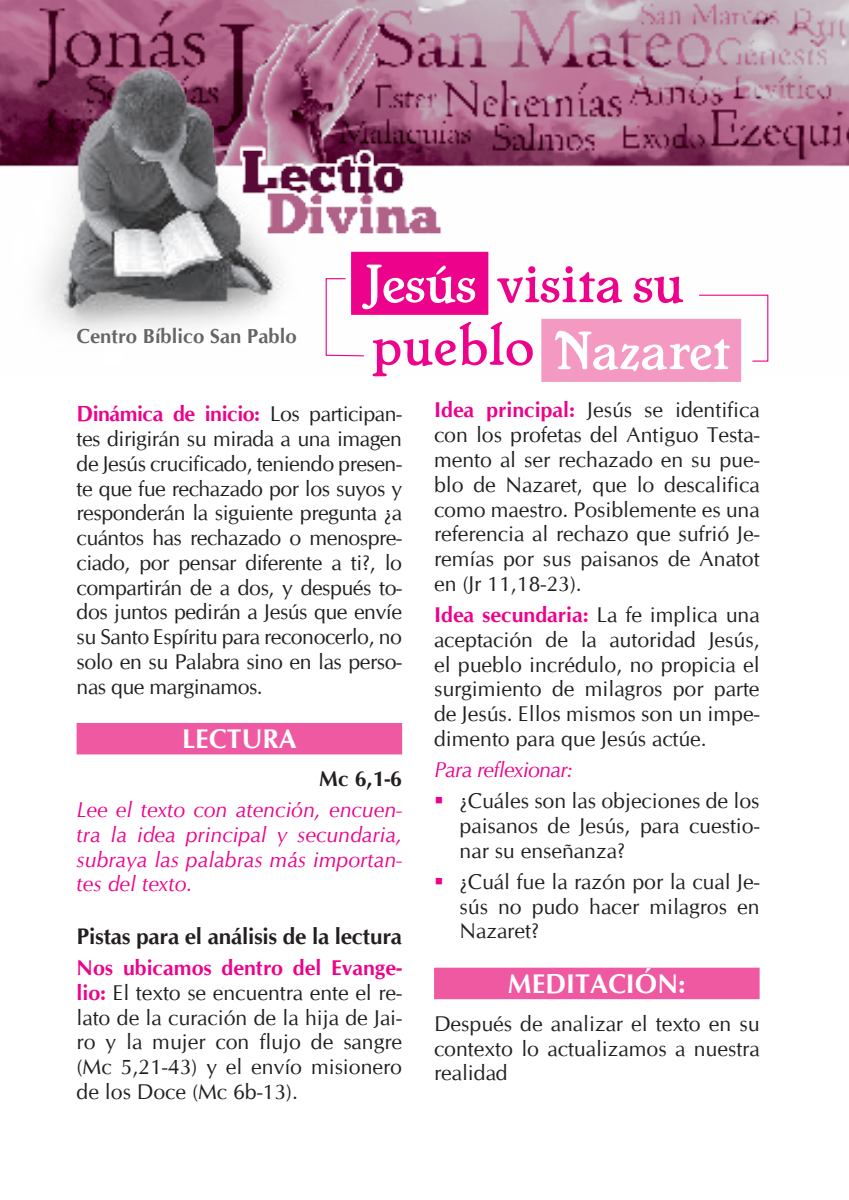
<style>
.page{position:relative;width:849px;height:1200px;background:#fff}
.page>*{position:absolute;margin:0;border:0;box-sizing:border-box;transform-origin:0 0}
.t1{font:53.55px/67px "Cheboygan";color:#ed028c}
.t2{font:700 27px "CG Omega";color:#fff}
.t3{font:700 22.5px "CG Omega";letter-spacing:-.01em;color:#231f20}
.t4{font:21.38px/24.8px "CG Omega";color:#231f20;text-align:justify}
.t5{font:italic 21.38px/24.8px "CG Omega";color:#ed028c;text-align:justify}
.t6{font:italic 21.38px "CG Omega";letter-spacing:-.03em;color:#ed028c}
.t7{font:700 21.38px "CG Omega";color:#231f20}
.t8{font:700 20.25px "CG Omega";color:#656568}
.s1{color:#fff}
.s2{font-weight:700;color:#ed028c}
</style>
<div class="page">
<img style="left:0;top:0;width:848px;height:376px">
<svg style="left:325px;top:277px;width:40px;height:80px"></svg>
<svg style="left:697px;top:294px;width:71px;height:68px"></svg>
<div style="left:77px;top:722px;width:325px;height:32px;background:#ef59a1"></div>
<div style="left:434px;top:967px;width:325px;height:31px;background:#ef59a1"></div>
<div style="left:351px;top:252px;width:137px;height:63px;background:#ed028c"></div>
<div style="left:541px;top:319px;width:199px;height:63px;background:#f499c2"></div>
<p class="t8" style="left:77px;top:323px;width:221px">Centro Bíblico San Pablo</p>
<h1 class="t1" style="left:364px;top:249px;width:366px"><span class="s1">Jesús</span> visita su pueblo <span class="s1">Nazaret</span></h1>
<p class="t4" style="left:77px;top:401px;width:327px"><span class="s2">Dinámica de inicio:</span> Los participan&shy;tes dirigirán su mirada a una imagen de Jesús crucificado, teniendo presen&shy;te que fue rechazado por los suyos y responderán la siguiente pregunta ¿a cuántos has rechazado o menospre&shy;ciado, por pensar diferente a ti?, lo compartirán de a dos, y después to&shy;dos juntos pedirán a Jesús que envíe su Santo Espíritu para reconocerlo, no solo en su Palabra sino en las perso&shy;nas que marginamos.</p>
<p class="t2" style="left:182px;top:722px;width:116px">LECTURA</p>
<p class="t7" style="left:319px;top:765px;width:84px">Mc 6,1-6</p>
<p class="t5" style="left:77px;top:797px;width:327px">Lee el texto con atención, encuen&shy;tra la idea principal y secundaria, subraya las palabras más importan&shy;tes del texto.</p>
<p class="t3" style="left:77px;top:921px;width:327px">Pistas para el análisis de la lectura</p>
<p class="t4" style="left:77px;top:955px;width:327px"><span class="s2">Nos ubicamos dentro del Evange&shy;lio:</span> El texto se encuentra ente el re&shy;lato de la curación de la hija de Jai&shy;ro y la mujer con flujo de sangre (Mc 5,21-43) y el envío misionero de los Doce (Mc 6b-13).</p>
<p class="t4" style="left:434px;top:398px;width:327px"><span class="s2">Idea principal:</span> Jesús se identifica con los profetas del Antiguo Testa&shy;mento al ser rechazado en su pue&shy;blo de Nazaret, que lo descalifica como maestro. Posiblemente es una referencia al rechazo que sufrió Je&shy;remías por sus paisanos de Anatot en (Jr 11,18-23).</p>
<p class="t4" style="left:434px;top:602px;width:327px"><span class="s2">Idea secundaria:</span> La fe implica una aceptación de la autoridad Jesús, el pueblo incrédulo, no propicia el surgimiento de milagros por parte de Jesús. Ellos mismos son un impe&shy;dimento para que Jesús actúe.</p>
<p class="t6" style="left:434px;top:756px;width:140px">Para reflexionar:</p>
<p class="t4" style="left:459px;top:788px;width:301px">¿Cuáles son las objeciones de los paisanos de Jesús, para cuestio&shy;nar su enseñanza?</p>
<p class="t4" style="left:459px;top:869px;width:301px">¿Cuál fue la razón por la cual Je&shy;sús no pudo hacer milagros en Nazaret?</p>
<p class="t2" style="left:507px;top:966px;width:179px">MEDITACIÓN:</p>
<p class="t4" style="left:434px;top:1011px;width:327px">Después de analizar el texto en su contexto lo actualizamos a nuestra realidad</p>
</div>
